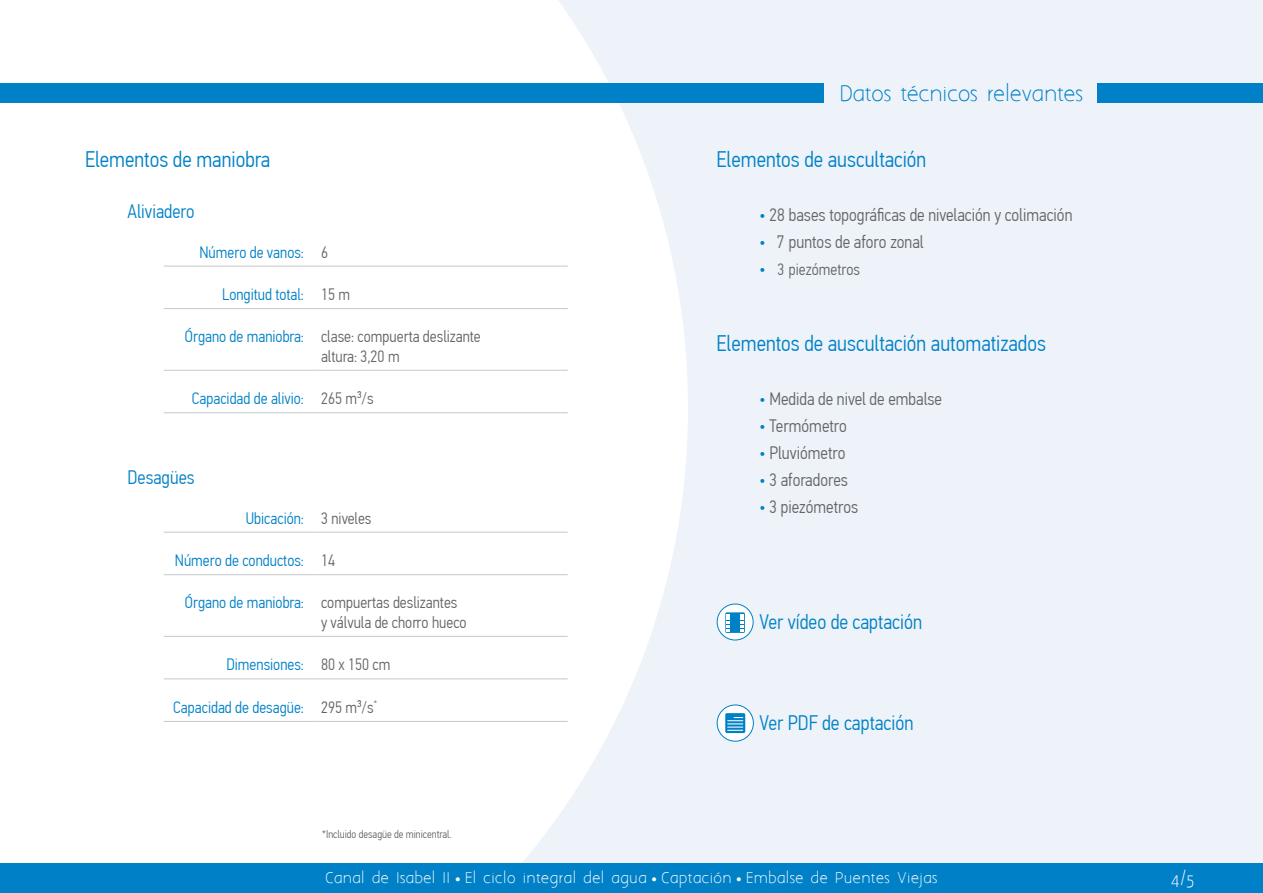
<style>
.page{position:relative;width:1263px;height:893px;background:#eef3fa}
.page>*{position:absolute;margin:0;border:0;box-sizing:border-box;transform-origin:0 0}
.t1{font:300 22.5px "PF Din Text Cond Pro";color:#0081c7}
.t2{font:300 21px "PF Din Text Cond Pro";color:#0081c7}
.t3{font:19.5px "Aaargh Normal";color:#0081c7}
.t4{font:300 19.5px "PF Din Text Cond Pro";color:#0081c7}
.t5{font:300 18px "PF Din Text Cond Pro";color:#646567}
.t6{font:300 16.5px "PF Din Text Cond Pro";color:#0081c7}
.t7{font:300 16.5px/19.5px "PF Din Text Cond Pro";color:#646567}
.t8{font:16.5px "Aaargh Normal";color:#fff}
.t9{font:13.5px "Aaargh Normal";letter-spacing:.035em;color:#fff}
.t10{font:300 11.25px "PF Din Text Cond Pro";color:#646567}
.s1{color:#646567}
.s2{color:#0081c7}
.s3{font-size:18px;color:#0081c7}
.s4{font-family:"PF Din Text Pro";font-weight:500}
</style>
<div class="page">
<div style="left:0;top:0;width:688px;height:863px;background:#fff"></div>
<div style="left:0;top:863px;width:1263px;height:30px;background:#0081c7"></div>
<div style="left:0;top:83px;width:823px;height:19px;background:#0081c7"></div>
<div style="left:1097px;top:83px;width:166px;height:19px;background:#0081c7"></div>
<svg style="left:717px;top:705px;width:36px;height:36px"></svg>
<div style="left:717px;top:705px;width:36px;height:36px;border:1px solid #0081c7;border-radius:50%"></div>
<div style="left:725px;top:713px;width:20px;height:20px;background:#0081c7;border-radius:2px"></div>
<svg style="left:727px;top:717px;width:16px;height:14px"></svg>
<div style="left:717px;top:604px;width:36px;height:36px;background:#fff;border-radius:50%"></div>
<div style="left:717px;top:604px;width:36px;height:36px;border:1px solid #0081c7;border-radius:50%"></div>
<div style="left:725px;top:612px;width:20px;height:21px;background:#0081c7;border-radius:2px"></div>
<svg style="left:726px;top:614px;width:4px;height:18px"></svg>
<svg style="left:740px;top:614px;width:4px;height:18px"></svg>
<hr style="left:164px;top:266px;width:149px;height:1px;background:#c6c7c8">
<hr style="left:313px;top:266px;width:255px;height:1px;background:#c6c7c8">
<hr style="left:164px;top:308px;width:149px;height:1px;background:#c6c7c8">
<hr style="left:313px;top:308px;width:255px;height:1px;background:#c6c7c8">
<hr style="left:164px;top:370px;width:149px;height:1px;background:#c6c7c8">
<hr style="left:313px;top:370px;width:255px;height:1px;background:#c6c7c8">
<hr style="left:164px;top:412px;width:149px;height:1px;background:#c6c7c8">
<hr style="left:313px;top:412px;width:255px;height:1px;background:#c6c7c8">
<hr style="left:164px;top:532px;width:149px;height:1px;background:#c6c7c8">
<hr style="left:313px;top:532px;width:255px;height:1px;background:#c6c7c8">
<hr style="left:164px;top:574px;width:149px;height:1px;background:#c6c7c8">
<hr style="left:313px;top:574px;width:255px;height:1px;background:#c6c7c8">
<hr style="left:164px;top:636px;width:149px;height:1px;background:#c6c7c8">
<hr style="left:313px;top:636px;width:255px;height:1px;background:#c6c7c8">
<hr style="left:164px;top:678px;width:149px;height:1px;background:#c6c7c8">
<hr style="left:313px;top:678px;width:255px;height:1px;background:#c6c7c8">
<hr style="left:164px;top:721px;width:149px;height:1px;background:#c6c7c8">
<hr style="left:313px;top:721px;width:255px;height:1px;background:#c6c7c8">
<h1 class="t1" style="left:85px;top:146px;width:187px">Elementos de maniobra</h1>
<p class="t4" style="left:128px;top:200px;width:69px">Aliviadero</p>
<p class="t6" style="left:199px;top:242px;width:130px">Número de vanos: <span class="s1">6</span></p>
<p class="t6" style="left:222px;top:285px;width:129px">Longitud total: <span class="s1">15 m</span></p>
<p class="t7" style="left:321px;top:327px;width:161px;text-indent:-136px"><span class="s2">Órgano de maniobra:</span> clase: compuerta deslizante altura: 3,20 m</p>
<p class="t6" style="left:192px;top:389px;width:183px">Capacidad de alivio: <span class="s1">265 m³/s</span></p>
<p class="t4" style="left:128px;top:466px;width:68px">Desagües</p>
<p class="t6" style="left:246px;top:509px;width:127px">Ubicación: <span class="s1">3 niveles</span></p>
<p class="t6" style="left:175px;top:551px;width:162px">Número de conductos: <span class="s1">14</span></p>
<p class="t7" style="left:321px;top:593px;width:147px;text-indent:-136px"><span class="s2">Órgano de maniobra:</span> compuertas deslizantes y válvula de chorro hueco</p>
<p class="t6" style="left:226px;top:655px;width:166px">Dimensiones: <span class="s1">80 x 150 cm</span></p>
<p class="t6" style="left:173px;top:698px;width:205px">Capacidad de desagüe: <span class="s1">295 m³/s</span><sup>*</sup></p>
<p class="t10" style="left:322px;top:827px;width:131px">*Incluido desagüe de minicentral.</p>
<p class="t3" style="left:840px;top:82px;width:245px">Datos técnicos relevantes</p>
<h1 class="t1" style="left:716px;top:146px;width:211px">Elementos de auscultación</h1>
<p class="t5" style="left:759px;top:204px;width:315px"><span class="s2">•</span> 28 bases topográficas de nivelación y colimación</p>
<p class="t5" style="left:759px;top:231px;width:166px"><span class="s2">•</span> 7 puntos de aforo zonal</p>
<p class="t7" style="left:759px;top:259px;width:102px"><span class="s3">•</span> 3 piezómetros</p>
<h1 class="t1" style="left:716px;top:331px;width:331px">Elementos de auscultación automatizados</h1>
<p class="t5" style="left:759px;top:389px;width:185px"><span class="s2">•</span> Medida de nivel de embalse</p>
<p class="t5" style="left:759px;top:416px;width:89px"><span class="s2">•</span> Termómetro</p>
<p class="t5" style="left:759px;top:443px;width:88px"><span class="s2">•</span> Pluviómetro</p>
<p class="t5" style="left:759px;top:470px;width:91px"><span class="s2">•</span> 3 aforadores</p>
<p class="t5" style="left:759px;top:497px;width:101px"><span class="s2">•</span> 3 piezómetros</p>
<p class="t2" style="left:759px;top:610px;width:164px">Ver vídeo de captación</p>
<p class="t2" style="left:759px;top:711px;width:156px">Ver PDF de captación</p>
<p class="t9" style="left:325px;top:870px;width:614px">Canal de Isabel II <span class="s4">•</span> El ciclo integral del agua <span class="s4">•</span> Captación <span class="s4">•</span> Embalse de Puentes Viejas</p>
<p class="t8" style="left:1171px;top:869px;width:24px">4/5</p>
</div>
